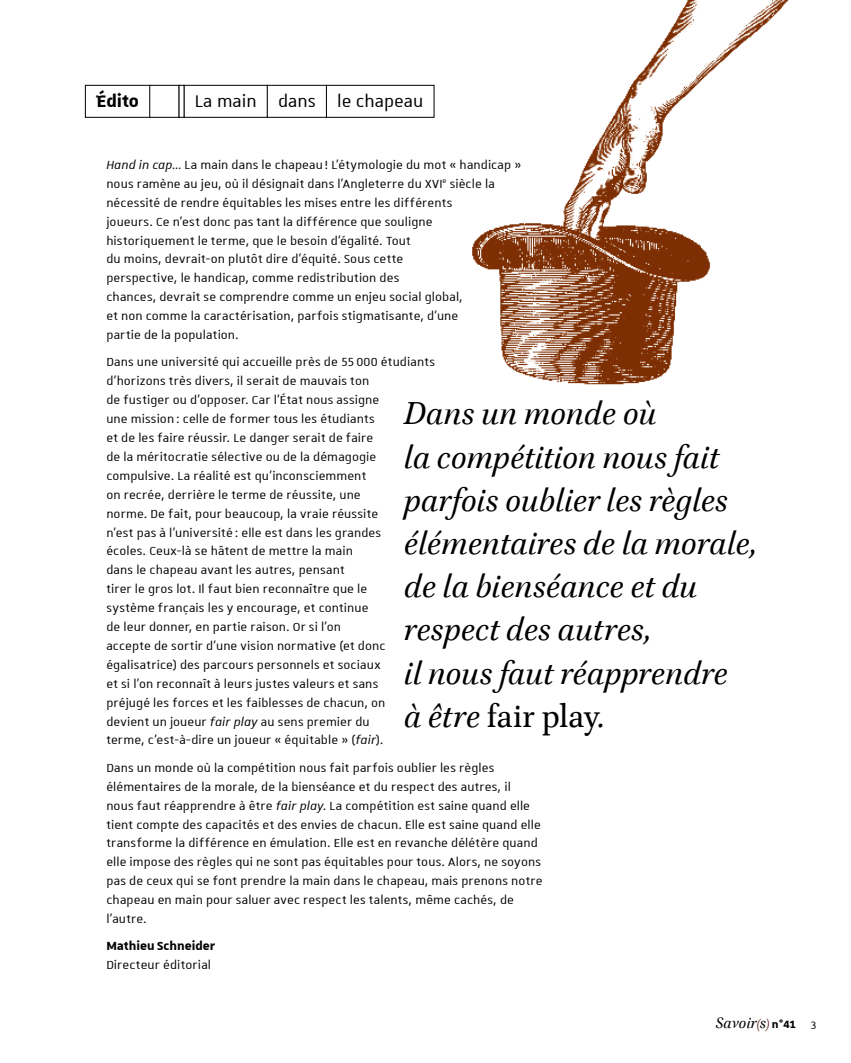
<style>
.page{position:relative;width:851px;height:1063px;background:#fff}
.page>*{position:absolute;margin:0;border:0;box-sizing:border-box;transform-origin:0 0}
.t1{font:italic 36px/43.2px "Brill";color:#000}
.t2{font:22.5px "Unistra D";color:#000}
.t3{font:700 22.5px "Unistra D";color:#000}
.t4{font:italic 17.25px "Brill";letter-spacing:.005em;color:#000}
.t5{font:15.75px/18.9px "Unistra B";letter-spacing:.005em;color:#000}
.t6{font:700 15.75px "Unistra B";color:#000}
.s1{font-style:italic}
.s2{font-style:normal}
.s3{font-size:14.1px;color:#501a0b}
.s4{font-family:"Unistra B";font-weight:700;font-style:normal;font-size:14.1px}
.s5{font-family:"Unistra A";font-style:normal;font-size:14.4px}
</style>
<div class="page">
<div style="left:85px;top:85px;width:65px;height:33px;border:1px solid #000"></div>
<div style="left:149px;top:85px;width:30px;height:33px;border:1px solid #000"></div>
<div style="left:184px;top:85px;width:83px;height:33px;border:1px solid #000"></div>
<div style="left:267px;top:85px;width:60px;height:33px;border:1px solid #000"></div>
<div style="left:326px;top:85px;width:108px;height:33px;border:1px solid #000"></div>
<img style="left:472px;top:0;width:317px;height:385px">
<h2 class="t3" style="left:96px;top:88px;width:44px">Édito</h2>
<h2 class="t2" style="left:195px;top:89px;width:230px">La main dans le chapeau</h2>
<p class="t5" style="left:106px;top:155px;width:416px"><span class="s1">Hand in cap</span>… La main dans le chapeau ! L’étymologie du mot « handicap » nous ramène au jeu, où il désignait dans l’Angleterre du XVI<sup>e</sup> siècle la nécessité de rendre équitables les mises entre les différents<br>joueurs. Ce n’est donc pas tant la différence que souligne historiquement le terme, que le besoin d’égalité. Tout<br>du moins, devrait-on plutôt dire d’équité. Sous cette<br>perspective, le handicap, comme redistribution des<br>chances, devrait se comprendre comme un enjeu social global,<br>et non comme la caractérisation, parfois stigmatisante, d’une<br>partie de la population.</p>
<p class="t5" style="left:106px;top:352px;width:330px">Dans une université qui accueille près de 55 000 étudiants d’horizons très divers, il serait de mauvais ton<br>de fustiger ou d’opposer. Car l’État nous assigne<br>une mission : celle de former tous les étudiants<br>et de les faire réussir. Le danger serait de faire<br>de la méritocratie sélective ou de la démagogie compulsive. La réalité est qu’inconsciemment<br>on recrée, derrière le terme de réussite, une<br>norme. De fait, pour beaucoup, la vraie réussite<br>n’est pas à l’université : elle est dans les grandes<br>écoles. Ceux-là se hâtent de mettre la main<br>dans le chapeau avant les autres, pensant<br>tirer le gros lot. Il faut bien reconnaître que le<br>système français les y encourage, et continue<br>de leur donner, en partie raison. Or si l’on<br>accepte de sortir d’une vision normative (et donc égalisatrice) des parcours personnels et sociaux<br>et si l’on reconnaît à leurs justes valeurs et sans<br>préjugé les forces et les faiblesses de chacun, on<br>devient un joueur <span class="s1">fair play</span> au sens premier du<br>terme, c’est-à-dire un joueur « équitable » (<span class="s1">fair</span>).</p>
<p class="t5" style="left:106px;top:758px;width:437px">Dans un monde où la compétition nous fait parfois oublier les règles élémentaires de la morale, de la bienséance et du respect des autres, il<br>nous faut réapprendre à être <span class="s1">fair play</span>. La compétition est saine quand elle tient compte des capacités et des envies de chacun. Elle est saine quand elle transforme la différence en émulation. Elle est en revanche délétère quand elle impose des règles qui ne sont pas équitables pour tous. Alors, ne soyons pas de ceux qui se font prendre la main dans le chapeau, mais prenons notre chapeau en main pour saluer avec respect les talents, même cachés, de l’autre.</p>
<p class="t6" style="left:106px;top:937px;width:110px">Mathieu Schneider</p>
<p class="t5" style="left:106px;top:955px;width:106px">Directeur éditorial</p>
<h1 class="t1" style="left:404px;top:394px;width:355px">Dans un monde où<br>la compétition nous fait parfois oublier les règles élémentaires de la morale, de la bienséance et du respect des autres,<br>il nous faut réapprendre<br>à être <span class="s2">fair play</span>.</h1>
<p class="t4" style="left:715px;top:1012px;width:102px">Savoir<span class="s3">(</span>s<span class="s3">)</span><span class="s4">n°41</span> <span class="s5">3</span></p>
</div>
